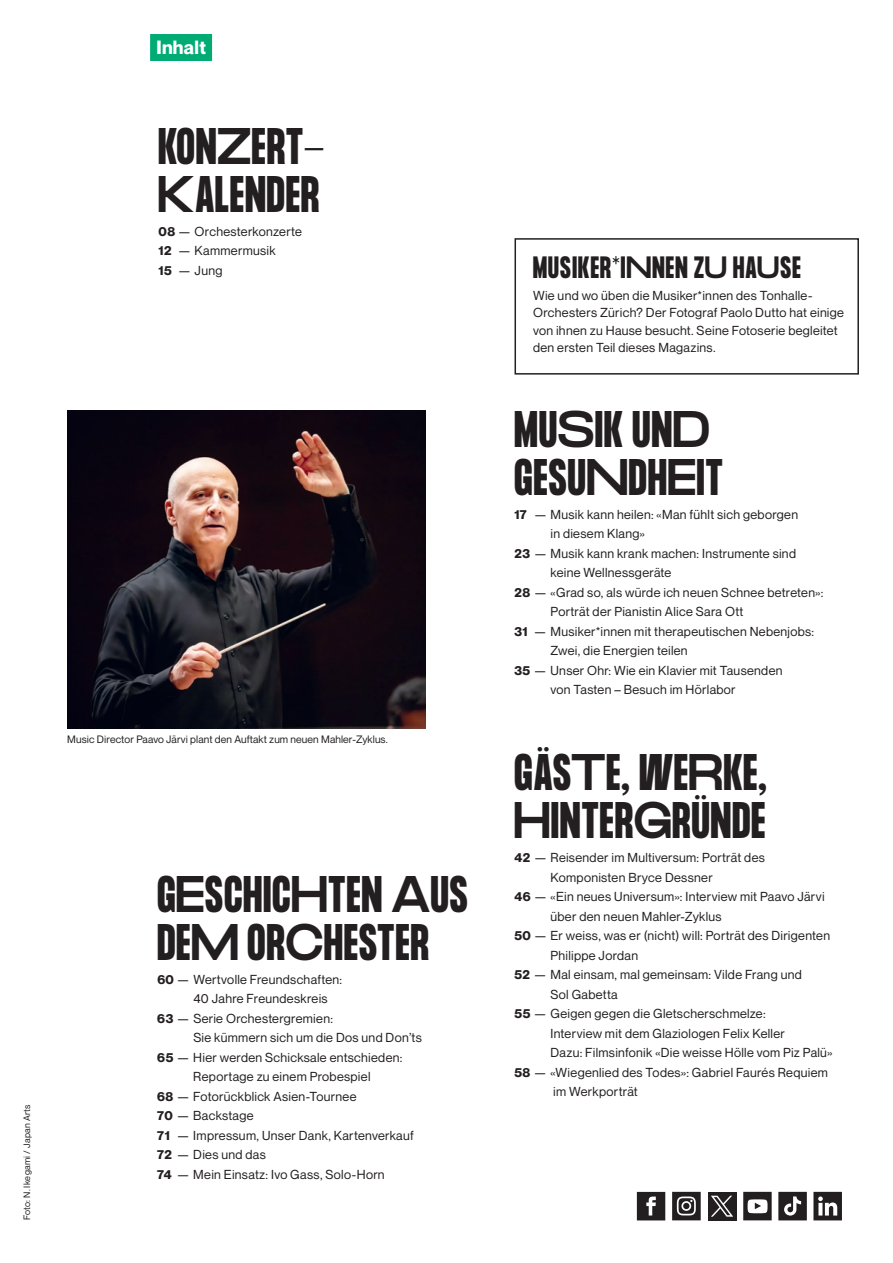
<style>
.page{position:relative;width:893px;height:1263px;background:#fff}
.page>*{position:absolute;margin:0;border:0;box-sizing:border-box;transform-origin:0 0}
.t1{font:700 45px/48px "Formula Condensed";letter-spacing:.03em;color:#231f20}
.t2{font:700 27px "Formula Condensed";letter-spacing:.05em;color:#231f20}
.t3{font:700 18.75px "Neue Montreal";letter-spacing:.015em;color:#fff}
.t4{font:12.75px/17.2px "Neue Montreal";letter-spacing:.025em;color:#231f20}
.t5{font:10.5px "Neue Montreal";letter-spacing:.01em;color:#231f20}
.t6{font:9.15px "Neue Montreal";letter-spacing:.03em;color:#231f20}
.s1{font-weight:700}
</style>
<div class="page">
<div style="left:150px;top:34px;width:62px;height:27px;background:#00ab74"></div>
<img style="left:67px;top:411px;width:358px;height:317px">
<svg style="left:778px;top:1192px;width:29px;height:28px"></svg>
<svg style="left:813px;top:1192px;width:29px;height:28px"></svg>
<div style="left:707px;top:1192px;width:29px;height:28px;background:#231f20"></div>
<svg style="left:711px;top:1196px;width:22px;height:21px"></svg>
<svg style="left:637px;top:1192px;width:28px;height:28px"></svg>
<svg style="left:672px;top:1192px;width:29px;height:28px"></svg>
<svg style="left:743px;top:1192px;width:29px;height:28px"></svg>
<div style="left:514px;top:238px;width:345px;height:137px;border:2px solid #231f20"></div>
<h3 class="t3" style="left:156px;top:35px;width:51px">Inhalt</h3>
<h1 class="t1" style="left:159px;top:124px;width:167px">KONZERT-<br>KALENDER</h1>
<p class="t4" style="left:159px;top:222px;width:145px;line-height:19.5px"><span class="s1">08</span> — Orchesterkonzerte<br><span class="s1">12</span> — Kammermusik<br><span class="s1">15</span> — Jung</p>
<p class="t5" style="left:67px;top:733px;width:322px">Music Director Paavo Järvi plant den Auftakt zum neuen Mahler-Zyklus.</p>
<p class="t6" style="left:21px;top:1220px;width:118px;rotate:-90deg">Foto: N. Ikegami / Japan Arts</p>
<h1 class="t1" style="left:157px;top:872px;width:312px">GESCHICHTEN AUS<br>DEM ORCHESTER</h1>
<p class="t4" style="left:157px;top:971px;width:186px"><span class="s1">60</span> — Wertvolle Freundschaften:</p>
<p class="t4" style="left:193px;top:990px;width:136px">40 Jahre Freundeskreis</p>
<p class="t4" style="left:157px;top:1010px;width:177px"><span class="s1">63</span> — Serie Orchestergremien:</p>
<p class="t4" style="left:193px;top:1029px;width:230px">Sie kümmern sich um die Dos und Don’ts</p>
<p class="t4" style="left:157px;top:1049px;width:247px"><span class="s1">65</span> — Hier werden Schicksale entschieden:</p>
<p class="t4" style="left:193px;top:1068px;width:179px">Reportage zu einem Probespiel</p>
<p class="t4" style="left:157px;top:1088px;width:201px"><span class="s1">68</span> — Fotorückblick Asien-Tournee</p>
<p class="t4" style="left:157px;top:1107px;width:98px"><span class="s1">70</span> — Backstage</p>
<p class="t4" style="left:157px;top:1127px;width:258px"><span class="s1">71</span> — Impressum, Unser Dank, Kartenverkauf</p>
<p class="t4" style="left:157px;top:1146px;width:110px"><span class="s1">72</span> — Dies und das</p>
<p class="t4" style="left:157px;top:1166px;width:229px"><span class="s1">74</span> — Mein Einsatz: Ivo Gass, Solo-Horn</p>
<h2 class="t2" style="left:533px;top:251px;width:269px">MUSIKER*INNEN ZU HAUSE</h2>
<p class="t4" style="left:533px;top:287px;width:312px">Wie und wo üben die Musiker*innen des Tonhalle-Orchesters Zürich? Der Fotograf Paolo Dutto hat einige von ihnen zu Hause besucht. Seine Fotoserie begleitet den ersten Teil dieses Magazins.</p>
<h1 class="t1" style="left:514px;top:407px;width:210px">MUSIK UND<br>GESUNDHEIT</h1>
<p class="t4" style="left:514px;top:506px;width:285px"><span class="s1">17</span> — Musik kann heilen: «Man fühlt sich geborgen</p>
<p class="t4" style="left:550px;top:525px;width:96px">in diesem Klang»</p>
<p class="t4" style="left:514px;top:545px;width:283px"><span class="s1">23</span> — Musik kann krank machen: Instrumente sind</p>
<p class="t4" style="left:550px;top:564px;width:122px">keine Wellnessgeräte</p>
<p class="t4" style="left:514px;top:584px;width:310px"><span class="s1">28</span> — «Grad so, als würde ich neuen Schnee betreten»:</p>
<p class="t4" style="left:550px;top:603px;width:194px">Porträt der Pianistin Alice Sara Ott</p>
<p class="t4" style="left:514px;top:623px;width:301px"><span class="s1">31</span> — Musiker*innen mit therapeutischen Nebenjobs:</p>
<p class="t4" style="left:550px;top:642px;width:139px">Zwei, die Energien teilen</p>
<p class="t4" style="left:514px;top:661px;width:270px"><span class="s1">35</span> — Unser Ohr: Wie ein Klavier mit Tausenden</p>
<p class="t4" style="left:550px;top:681px;width:187px">von Tasten – Besuch im Hörlabor</p>
<h1 class="t1" style="left:514px;top:751px;width:254px">GÄSTE, WERKE,<br>HINTERGRÜNDE</h1>
<p class="t4" style="left:514px;top:849px;width:252px"><span class="s1">42</span> — Reisender im Multiversum: Porträt des</p>
<p class="t4" style="left:550px;top:869px;width:164px">Komponisten Bryce Dessner</p>
<p class="t4" style="left:514px;top:888px;width:312px"><span class="s1">46</span> — «Ein neues Universum»: Interview mit Paavo Järvi</p>
<p class="t4" style="left:550px;top:908px;width:173px">über den neuen Mahler-Zyklus</p>
<p class="t4" style="left:514px;top:927px;width:317px"><span class="s1">50</span> — Er weiss, was er (nicht) will: Porträt des Dirigenten</p>
<p class="t4" style="left:550px;top:947px;width:89px">Philippe Jordan</p>
<p class="t4" style="left:514px;top:966px;width:289px"><span class="s1">52</span> — Mal einsam, mal gemeinsam: Vilde Frang und</p>
<p class="t4" style="left:550px;top:986px;width:69px">Sol Gabetta</p>
<p class="t4" style="left:514px;top:1005px;width:253px"><span class="s1">55</span> — Geigen gegen die Gletscherschmelze:</p>
<p class="t4" style="left:550px;top:1024px;width:236px">Interview mit dem Glaziologen Felix Keller</p>
<p class="t4" style="left:550px;top:1044px;width:283px">Dazu: Filmsinfonik «Die weisse Hölle vom Piz Palü»</p>
<p class="t4" style="left:514px;top:1063px;width:315px"><span class="s1">58</span> — «Wiegenlied des Todes»: Gabriel Faurés Requiem</p>
<p class="t4" style="left:553px;top:1083px;width:86px">im Werkporträt</p>
</div>
